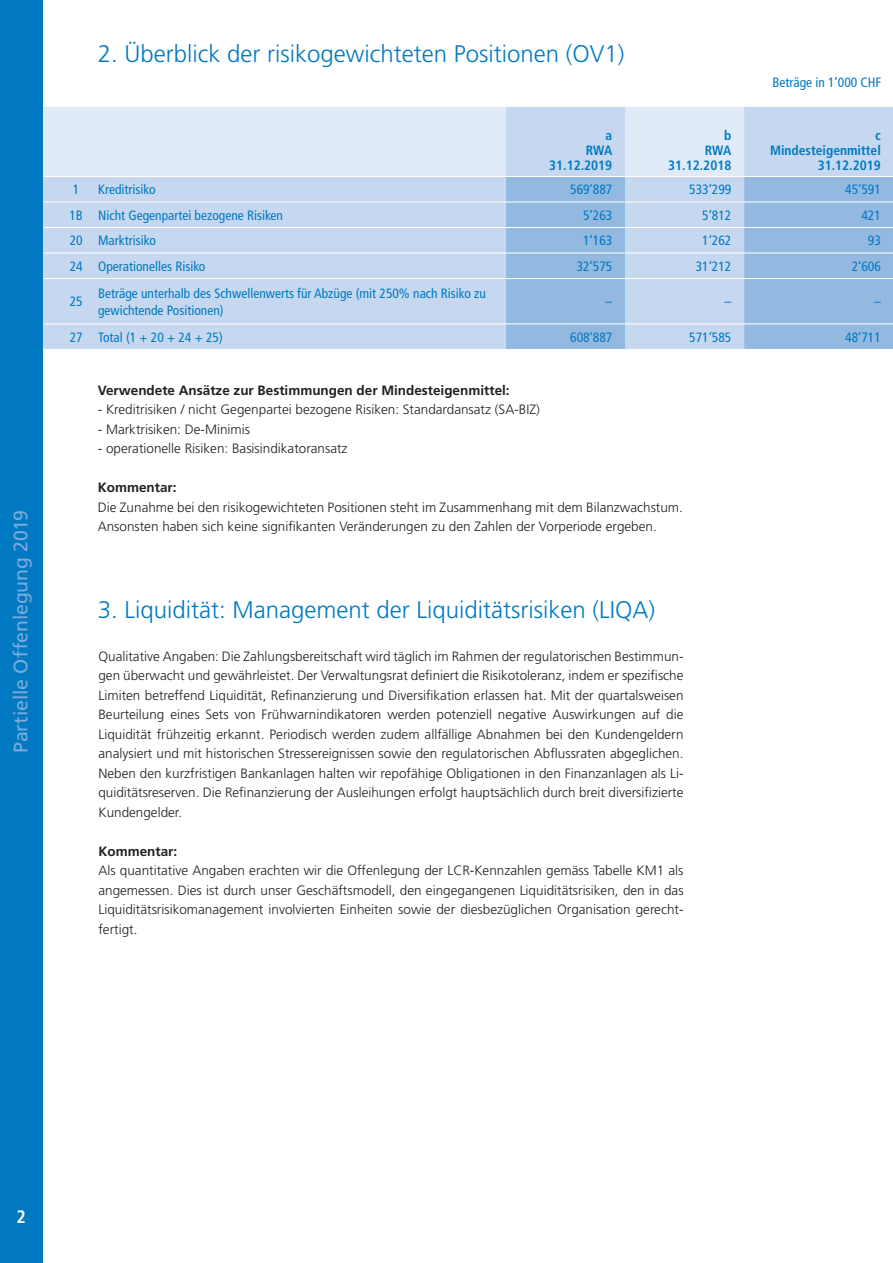
<style>
.page{position:relative;width:893px;height:1263px;background:#fff}
.page>*{position:absolute;margin:0;border:0;box-sizing:border-box;transform-origin:0 0}
.t1{font:300 24px "Frutiger LT Std";color:#0079c2}
.t2{font:19.5px "Frutiger LT Std";letter-spacing:-.005em;color:#7aabdb}
.t3{font:700 condensed 18px "Frutiger LT Std";color:#fff}
.t4{font:300 13.5px/19.5px "Frutiger LT Std";color:#231f20;text-align:justify}
.Tabellentext{font:condensed 13.5px/16.5px "Frutiger LT Std";color:#0079c2}
.t5{font:700 13.5px "Frutiger LT Std";color:#231f20}
.Tabellentitel{font:700 condensed 13.5px "Frutiger LT Std";color:#0079c2}
</style>
<div class="page">
<div style="left:0;top:0;width:43px;height:1263px;background:#0079c2"></div>
<svg style="left:43px;top:107px;width:850px;height:242px;background:#ceddf1"></svg>
<svg style="left:506px;top:177px;width:387px;height:172px;background:#a4c3e5"></svg>
<hr style="left:43px;top:176px;width:55px;height:1px;background:#fff">
<hr style="left:98px;top:176px;width:408px;height:1px;background:#fff">
<hr style="left:506px;top:176px;width:119px;height:1px;background:#fff">
<hr style="left:744px;top:176px;width:149px;height:1px;background:#fff">
<hr style="left:625px;top:176px;width:119px;height:1px;background:#fff">
<hr style="left:43px;top:202px;width:55px;height:1px;background:#fff">
<hr style="left:98px;top:202px;width:408px;height:1px;background:#fff">
<hr style="left:506px;top:202px;width:119px;height:1px;background:#fff">
<hr style="left:744px;top:202px;width:149px;height:1px;background:#fff">
<hr style="left:625px;top:202px;width:119px;height:1px;background:#fff">
<hr style="left:43px;top:227px;width:55px;height:1px;background:#fff">
<hr style="left:98px;top:227px;width:408px;height:1px;background:#fff">
<hr style="left:506px;top:227px;width:119px;height:1px;background:#fff">
<hr style="left:744px;top:227px;width:149px;height:1px;background:#fff">
<hr style="left:625px;top:227px;width:119px;height:1px;background:#fff">
<hr style="left:43px;top:253px;width:55px;height:1px;background:#fff">
<hr style="left:43px;top:278px;width:55px;height:1px;background:#fff">
<hr style="left:43px;top:324px;width:55px;height:1px;background:#fff">
<hr style="left:98px;top:253px;width:408px;height:1px;background:#fff">
<hr style="left:98px;top:278px;width:408px;height:1px;background:#fff">
<hr style="left:98px;top:324px;width:408px;height:1px;background:#fff">
<hr style="left:506px;top:253px;width:119px;height:1px;background:#fff">
<hr style="left:744px;top:253px;width:149px;height:1px;background:#fff">
<hr style="left:506px;top:278px;width:119px;height:1px;background:#fff">
<hr style="left:744px;top:278px;width:149px;height:1px;background:#fff">
<hr style="left:506px;top:324px;width:119px;height:1px;background:#fff">
<hr style="left:744px;top:324px;width:149px;height:1px;background:#fff">
<hr style="left:625px;top:253px;width:119px;height:1px;background:#fff">
<hr style="left:625px;top:278px;width:119px;height:1px;background:#fff">
<hr style="left:625px;top:324px;width:119px;height:1px;background:#fff">
<h2 class="t2" style="left:9px;top:753px;width:244px;rotate:-90deg">Partielle Offenlegung 2019</h2>
<p class="t1" style="left:98px;top:40px;width:528px">2. Überblick der risikogewichteten Positionen (OV1)</p>
<p class="Tabellentitel" style="left:606px;top:128px;width:8px">a</p>
<p class="Tabellentitel" style="left:586px;top:143px;width:28px">RWA</p>
<p class="Tabellentitel" style="left:549px;top:158px;width:65px">31.12.2019</p>
<p class="Tabellentitel" style="left:724px;top:128px;width:9px">b</p>
<p class="Tabellentitel" style="left:705px;top:143px;width:28px">RWA</p>
<p class="Tabellentitel" style="left:668px;top:158px;width:65px">31.12.2018</p>
<p class="Tabellentext" style="left:772px;top:74px;width:110px">Beträge in 1’000 CHF</p>
<p class="Tabellentitel" style="left:875px;top:128px;width:7px">c</p>
<p class="Tabellentitel" style="left:770px;top:143px;width:112px">Mindesteigenmittel</p>
<p class="Tabellentitel" style="left:818px;top:158px;width:65px">31.12.2019</p>
<p class="Tabellentext" style="left:73px;top:181px;width:8px">1</p>
<p class="Tabellentext" style="left:98px;top:181px;width:59px">Kreditrisiko</p>
<p class="Tabellentext" style="left:570px;top:181px;width:44px">569‘887</p>
<p class="Tabellentext" style="left:689px;top:181px;width:44px">533‘299</p>
<p class="Tabellentext" style="left:845px;top:181px;width:37px">45‘591</p>
<p class="Tabellentext" style="left:69px;top:207px;width:15px">1B</p>
<p class="Tabellentext" style="left:98px;top:207px;width:186px">Nicht Gegenpartei bezogene Risiken</p>
<p class="Tabellentext" style="left:583px;top:207px;width:31px">5‘263</p>
<p class="Tabellentext" style="left:702px;top:207px;width:31px">5‘812</p>
<p class="Tabellentext" style="left:861px;top:207px;width:21px">421</p>
<p class="Tabellentext" style="left:70px;top:232px;width:14px">20</p>
<p class="Tabellentext" style="left:98px;top:232px;width:59px">Marktrisiko</p>
<p class="Tabellentext" style="left:583px;top:232px;width:31px">1‘163</p>
<p class="Tabellentext" style="left:702px;top:232px;width:31px">1‘262</p>
<p class="Tabellentext" style="left:868px;top:232px;width:14px">93</p>
<p class="Tabellentext" style="left:70px;top:258px;width:14px">24</p>
<p class="Tabellentext" style="left:98px;top:258px;width:109px">Operationelles Risiko</p>
<p class="Tabellentext" style="left:577px;top:258px;width:37px">32‘575</p>
<p class="Tabellentext" style="left:696px;top:258px;width:37px">31‘212</p>
<p class="Tabellentext" style="left:852px;top:258px;width:31px">2‘606</p>
<p class="Tabellentext" style="left:70px;top:293px;width:14px">25</p>
<p class="Tabellentext" style="left:98px;top:285px;width:389px">Beträge unterhalb des Schwellenwerts für Abzüge (mit 250% nach Risiko zu gewichtende Positionen)</p>
<p class="Tabellentext" style="left:606px;top:293px;width:8px">–</p>
<p class="Tabellentext" style="left:725px;top:293px;width:8px">–</p>
<p class="Tabellentext" style="left:874px;top:293px;width:8px">–</p>
<p class="Tabellentext" style="left:70px;top:329px;width:14px">27</p>
<p class="Tabellentext" style="left:98px;top:329px;width:126px">Total (1 + 20 + 24 + 25)</p>
<p class="Tabellentext" style="left:570px;top:329px;width:44px">608‘887</p>
<p class="Tabellentext" style="left:689px;top:329px;width:44px">571‘585</p>
<p class="Tabellentext" style="left:845px;top:329px;width:37px">48‘711</p>
<p class="t5" style="left:98px;top:382px;width:413px">Verwendete Ansätze zur Bestimmungen der Mindesteigenmittel:</p>
<p class="t4" style="left:98px;top:400px;width:444px">- Kreditrisiken / nicht Gegenpartei bezogene Risiken: Standardansatz (SA-BIZ)</p>
<p class="t4" style="left:98px;top:420px;width:154px">- Marktrisiken: De-Minimis</p>
<p class="t4" style="left:98px;top:439px;width:251px">- operationelle Risiken: Basisindikatoransatz</p>
<p class="t5" style="left:98px;top:480px;width:80px">Kommentar:</p>
<p class="t4" style="left:98px;top:498px;width:587px">Die Zunahme bei den risikogewichteten Positionen steht im Zusammenhang mit dem Bilanzwachstum.<br>Ansonsten haben sich keine signifikanten Veränderungen zu den Zahlen der Vorperiode ergeben.</p>
<p class="t1" style="left:98px;top:596px;width:559px">3. Liquidität: Management der Liquiditätsrisiken (LIQA)</p>
<p class="t4" style="left:98px;top:646px;width:587px">Qualitative Angaben: Die Zahlungsbereitschaft wird täglich im Rahmen der regulatorischen Bestimmun&shy;gen überwacht und gewährleistet. Der Verwaltungsrat definiert die Risikotoleranz, indem er spezifische Limiten betreffend Liquidität, Refinanzierung und Diversifikation erlassen hat. Mit der quartalsweisen Beurteilung eines Sets von Frühwarnindikatoren werden potenziell negative Auswirkungen auf die Liquidität frühzeitig erkannt. Periodisch werden zudem allfällige Abnahmen bei den Kundengeldern analysiert und mit historischen Stressereignissen sowie den regulatorischen Abflussraten abgeglichen.<br>Neben den kurzfristigen Bankanlagen halten wir repofähige Obligationen in den Finanzanlagen als Li&shy;quiditätsreserven. Die Refinanzierung der Ausleihungen erfolgt hauptsächlich durch breit diversifizierte Kundengelder.</p>
<p class="t5" style="left:98px;top:843px;width:80px">Kommentar:</p>
<p class="t4" style="left:98px;top:861px;width:587px">Als quantitative Angaben erachten wir die Offenlegung der LCR-Kennzahlen gemäss Tabelle KM1 als angemessen. Dies ist durch unser Geschäftsmodell, den eingegangenen Liquiditätsrisiken, den in das Liquiditätsrisikomanagement involvierten Einheiten sowie der diesbezüglichen Organisation gerecht&shy;fertigt.</p>
<h3 class="t3" style="left:17px;top:1206px;width:11px">2</h3>
</div>
